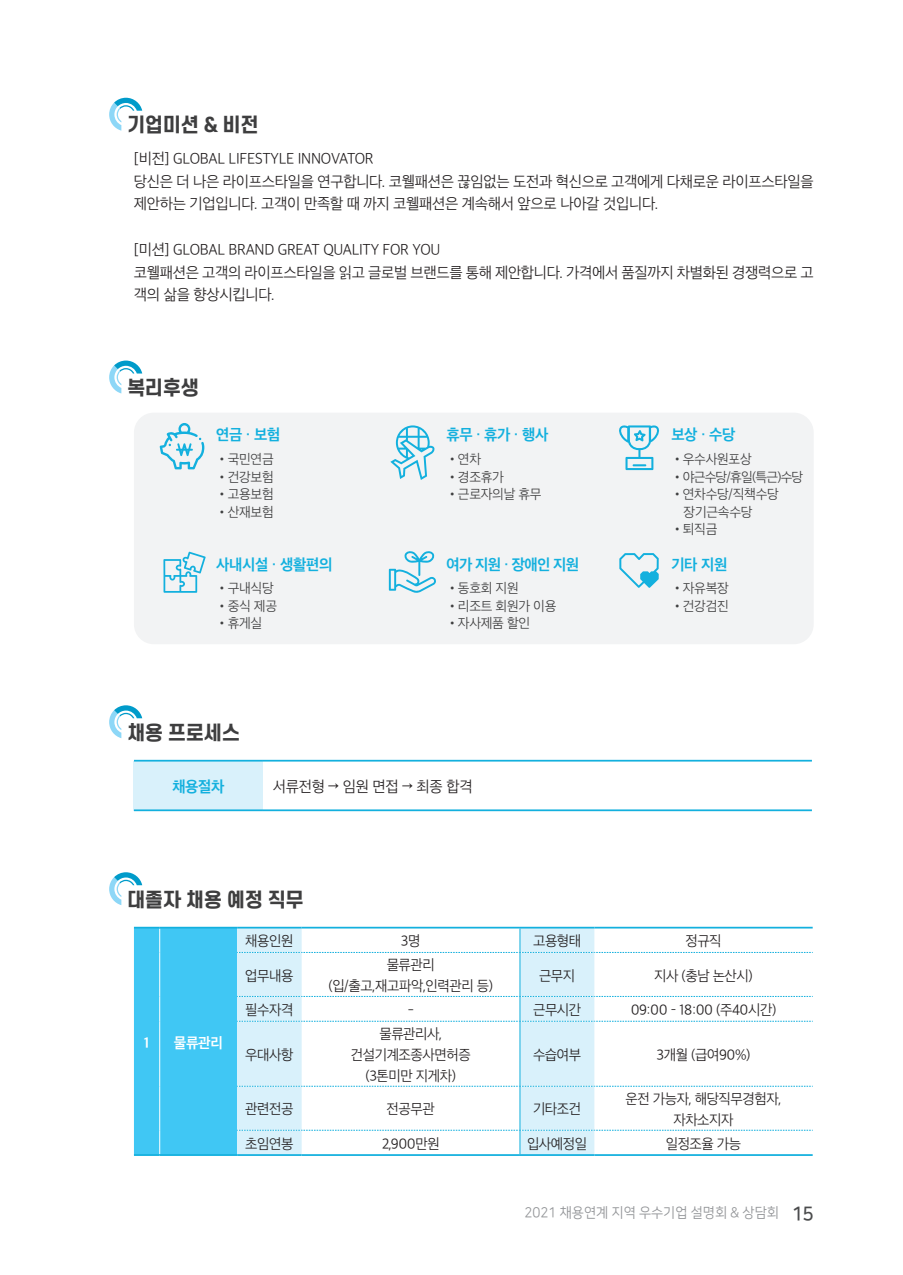
<style>
.page{position:relative;width:903px;height:1275px;background:#fff}
.page>*{position:absolute;margin:0;border:0;box-sizing:border-box;transform-origin:0 0}
.t1{font:800 19.25px "S Core Dream 7";letter-spacing:-.03em;color:#3e3e3f}
.t2{font:14.88px/22.8px "SD Gothic Neoa c Lt";letter-spacing:-.02em;color:#231f20}
.t3{font:14.88px "SD Gothic Neoa g Bd";letter-spacing:-.02em;color:#13b0de}
.t4{font:14px/21px "SD Gothic Neoa c Lt";letter-spacing:-.03em;color:#231f20;text-align:center;scale:.96 1}
.t5{font:14px "Nanum Square R";color:#939598;scale:.95 1}
.t6{font:14px "SD Gothic Neoa g Bd";color:#fff}
.t7{font:13.12px/17.5px "SD Gothic Neoa c Lt";letter-spacing:-.02em;color:#3e3e3f}
.t8{font:13.12px "SD Gothic Neoa c Lt";letter-spacing:-.06em;color:#3e3e3f}
.s1{font-family:"Nanum Square B";font-size:19.25px;color:#4b4c4d}
</style>
<div class="page">
<svg style="left:109px;top:98px;width:33px;height:33px"></svg>
<div style="left:134px;top:761px;width:129px;height:49px;background:#d9f1fb"></div>
<hr style="left:134px;top:760px;width:129px;height:2px;background:#13b0de">
<hr style="left:263px;top:760px;width:549px;height:2px;background:#13b0de">
<hr style="left:134px;top:809px;width:129px;height:2px;background:#13b0de">
<hr style="left:263px;top:809px;width:549px;height:2px;background:#13b0de">
<svg style="left:109px;top:705px;width:33px;height:33px"></svg>
<hr style="left:134px;top:1154px;width:26px;height:2px;background:#13b0de">
<hr style="left:160px;top:1154px;width:77px;height:2px;background:#13b0de">
<hr style="left:237px;top:1154px;width:65px;height:2px;background:#13b0de">
<hr style="left:302px;top:1154px;width:218px;height:2px;background:#13b0de">
<hr style="left:520px;top:1154px;width:74px;height:2px;background:#13b0de">
<hr style="left:594px;top:1154px;width:219px;height:2px;background:#13b0de">
<svg style="left:134px;top:927px;width:679px;height:228px"></svg>
<svg style="left:109px;top:872px;width:33px;height:33px"></svg>
<div style="left:134px;top:413px;width:680px;height:231px;background:#f2f3f4;border-radius:20px"></div>
<svg style="left:109px;top:361px;width:33px;height:32px"></svg>
<svg style="left:160px;top:423px;width:44px;height:46px"></svg>
<svg style="left:390px;top:425px;width:45px;height:55px"></svg>
<svg style="left:619px;top:425px;width:41px;height:45px"></svg>
<svg style="left:163px;top:552px;width:43px;height:41px"></svg>
<svg style="left:389px;top:551px;width:47px;height:42px"></svg>
<svg style="left:619px;top:553px;width:40px;height:35px"></svg>
<p class="t1" style="left:127px;top:111px;width:133px">기업미션 &amp; 비전</p>
<p class="t2" style="left:134px;top:147px;width:681px">[비전] GLOBAL LIFESTYLE INNOVATOR<br>당신은 더 나은 라이프스타일을 연구합니다. 코웰패션은 끊임없는 도전과 혁신으로 고객에게 다채로운 라이프스타일을 제안하는 기업입니다. 고객이 만족할 때 까지 코웰패션은 계속해서 앞으로 나아갈 것입니다.</p>
<p class="t2" style="left:134px;top:238px;width:681px">[미션] GLOBAL BRAND GREAT QUALITY FOR YOU<br>코웰패션은 고객의 라이프스타일을 읽고 글로벌 브랜드를 통해 제안합니다. 가격에서 품질까지 차별화된 경쟁력으로 고 객의 삶을 향상시킵니다.</p>
<p class="t1" style="left:127px;top:374px;width:74px">복리후생</p>
<p class="t3" style="left:216px;top:427px;width:66px">연금 · 보험</p>
<p class="t7" style="left:216px;top:451px;width:59px">•국민연금</p>
<p class="t7" style="left:216px;top:468px;width:59px">•건강보험</p>
<p class="t7" style="left:216px;top:486px;width:59px">•고용보험</p>
<p class="t7" style="left:216px;top:503px;width:59px">•산재보험</p>
<p class="t3" style="left:216px;top:557px;width:118px">사내시설 · 생활편의</p>
<p class="t7" style="left:216px;top:580px;width:59px">•구내식당</p>
<p class="t7" style="left:216px;top:597px;width:62px">•중식 제공</p>
<p class="t7" style="left:216px;top:615px;width:48px">•휴게실</p>
<p class="t1" style="left:127px;top:719px;width:115px">채용 프로세스</p>
<p class="t3" style="left:446px;top:427px;width:103px">휴무 · 휴가 · 행사</p>
<p class="t7" style="left:446px;top:451px;width:36px">•연차</p>
<p class="t7" style="left:446px;top:468px;width:59px">•경조휴가</p>
<p class="t7" style="left:446px;top:486px;width:97px">•근로자의날 휴무</p>
<p class="t3" style="left:446px;top:557px;width:134px">여가 지원 · 장애인 지원</p>
<p class="t7" style="left:446px;top:580px;width:74px">•동호회 지원</p>
<p class="t7" style="left:446px;top:597px;width:111px">•리조트 회원가 이용</p>
<p class="t7" style="left:446px;top:615px;width:85px">•자사제품 할인</p>
<p class="t3" style="left:172px;top:779px;width:54px">채용절차</p>
<p class="t2" style="left:273px;top:775px;width:201px">서류전형 → 임원 면접 → 최종 합격</p>
<p class="t1" style="left:127px;top:885px;width:178px">대졸자 채용 예정 직무</p>
<p class="t3" style="left:671px;top:427px;width:66px">보상 · 수당</p>
<p class="t7" style="left:671px;top:451px;width:82px">•우수사원포상</p>
<p class="t8" style="left:671px;top:470px;width:133px">•야근수당/휴일(특근)수당</p>
<p class="t7" style="left:683px;top:486px;width:97px;text-indent:-12px">•연차수당/직책수당 장기근속수당</p>
<p class="t7" style="left:671px;top:521px;width:48px">•퇴직금</p>
<p class="t3" style="left:671px;top:557px;width:57px">기타 지원</p>
<p class="t7" style="left:671px;top:580px;width:59px">•자유복장</p>
<p class="t7" style="left:671px;top:597px;width:59px">•건강검진</p>
<p class="t6" style="left:144px;top:1035px;width:7px">1</p>
<p class="t6" style="left:174px;top:1035px;width:51px">물류관리</p>
<p class="t4" style="left:245px;top:930px;width:52px">채용인원</p>
<p class="t4" style="left:401px;top:930px;width:22px">3명</p>
<p class="t4" style="left:533px;top:930px;width:52px">고용형태</p>
<p class="t4" style="left:685px;top:930px;width:39px">정규직</p>
<p class="t4" style="left:245px;top:965px;width:52px">업무내용</p>
<p class="t4" style="left:328px;top:954px;width:173px">물류관리 (입/출고,재고파악,인력관리 등)</p>
<p class="t4" style="left:539px;top:965px;width:39px">근무지</p>
<p class="t4" style="left:654px;top:965px;width:104px">지사 (충남 논산시)</p>
<p class="t4" style="left:245px;top:999px;width:52px">필수자격</p>
<p class="t4" style="left:408px;top:999px;width:8px">-</p>
<p class="t4" style="left:533px;top:999px;width:52px">근무시간</p>
<p class="t4" style="left:631px;top:999px;width:153px">09:00 – 18:00 (주40시간)</p>
<p class="t4" style="left:245px;top:1044px;width:52px">우대사항</p>
<p class="t4" style="left:351px;top:1023px;width:127px">물류관리사, 건설기계조종사면허증 (3톤미만 지게차)</p>
<p class="t4" style="left:533px;top:1044px;width:52px">수습여부</p>
<p class="t4" style="left:657px;top:1044px;width:99px">3개월 (급여90%)</p>
<p class="t4" style="left:245px;top:1098px;width:52px">관련전공</p>
<p class="t4" style="left:387px;top:1098px;width:52px">전공무관</p>
<p class="t4" style="left:533px;top:1098px;width:52px">기타조건</p>
<p class="t4" style="left:625px;top:1088px;width:164px">운전 가능자, 해당직무경험자, 자차소지자</p>
<p class="t4" style="left:245px;top:1133px;width:52px">초임연봉</p>
<p class="t4" style="left:382px;top:1133px;width:62px">2,900만원</p>
<p class="t4" style="left:527px;top:1133px;width:64px">입사예정일</p>
<p class="t4" style="left:666px;top:1133px;width:80px">일정조율 가능</p>
<p class="t5" style="left:524px;top:1206px;width:306px">2021 채용연계 지역 우수기업 설명회 &amp; 상담회 <span class="s1">15</span></p>
</div>
